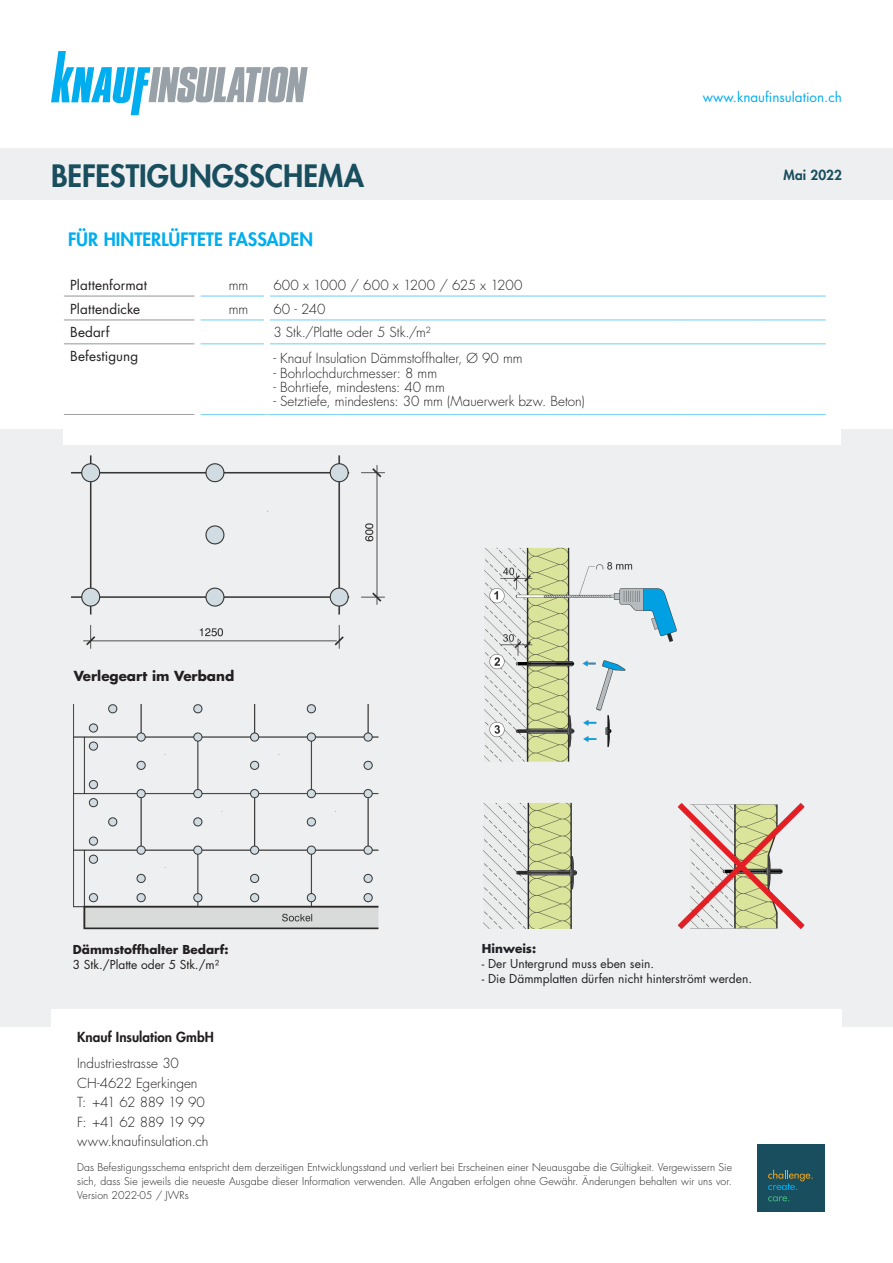
<style>
.page{position:relative;width:893px;height:1263px;background:#fff}
.page>*{position:absolute;margin:0;border:0;box-sizing:border-box;transform-origin:0 0}
.Produktname{font:800 30px "Futura Std";color:#184e5d}
.Untertitel1{font:800 18px "Futura Std";color:#00aeef}
.Grundtext{font:300 13.5px "Futura Std";color:#231f20}
.t1{font:13.5px "Futura Std";letter-spacing:.005em;color:#231f20}
.Grundtext-2{font:300 13.5px/19.5px "Futura Std";letter-spacing:-.045em;color:#231f20}
.t2{font:13.5px "Futura Std";color:#00aeef}
.Untertitel2{font:800 13.5px "Futura Std";letter-spacing:.005em;color:#231f20}
.Fließtext{font:700 13.5px "Futura Std";color:#231f20}
.Datum{font:800 13.5px "Futura Std";letter-spacing:.005em;color:#184e5d}
.Fließtext-2{font:12px "Futura Std";color:#1f2124}
.Fließtext-3{font:12px/15px "Futura Std";color:#231f20}
.Fließtext-4{font:700 12px "Futura Std";color:#1f2124}
.Grundtext-3{font:300 10.5px/14.2px "Futura Std";letter-spacing:.005em;color:#231f20;text-align:justify}
.s1{font-weight:700}
</style>
<div class="page">
<div style="left:0;top:149px;width:893px;height:51px;background:#eeeff1"></div>
<div style="left:0;top:429px;width:893px;height:598px;background:#eeeff1"></div>
<svg style="left:51px;top:51px;width:257px;height:64px"></svg>
<div style="left:757px;top:1144px;width:68px;height:68px;background:#184e5d"></div>
<svg style="left:768px;top:1170px;width:45px;height:20px"></svg>
<svg style="left:768px;top:1196px;width:21px;height:5px"></svg>
<div style="left:51px;top:1009px;width:791px;height:51px;background:#fff"></div>
<hr style="left:200px;top:296px;width:64px;height:1px;background:#6bcff6">
<hr style="left:270px;top:296px;width:67px;height:1px;background:#6bcff6">
<hr style="left:337px;top:296px;width:69px;height:1px;background:#6bcff6">
<hr style="left:406px;top:296px;width:72px;height:1px;background:#6bcff6">
<hr style="left:478px;top:296px;width:69px;height:1px;background:#6bcff6">
<hr style="left:547px;top:296px;width:70px;height:1px;background:#6bcff6">
<hr style="left:617px;top:296px;width:70px;height:1px;background:#6bcff6">
<hr style="left:687px;top:296px;width:69px;height:1px;background:#6bcff6">
<hr style="left:756px;top:296px;width:70px;height:1px;background:#6bcff6">
<hr style="left:200px;top:320px;width:64px;height:1px;background:#6bcff6">
<hr style="left:270px;top:320px;width:67px;height:1px;background:#6bcff6">
<hr style="left:337px;top:320px;width:69px;height:1px;background:#6bcff6">
<hr style="left:406px;top:320px;width:72px;height:1px;background:#6bcff6">
<hr style="left:478px;top:320px;width:69px;height:1px;background:#6bcff6">
<hr style="left:547px;top:320px;width:70px;height:1px;background:#6bcff6">
<hr style="left:617px;top:320px;width:70px;height:1px;background:#6bcff6">
<hr style="left:687px;top:320px;width:69px;height:1px;background:#6bcff6">
<hr style="left:756px;top:320px;width:70px;height:1px;background:#6bcff6">
<hr style="left:200px;top:343px;width:64px;height:1px;background:#6bcff6">
<hr style="left:270px;top:343px;width:67px;height:1px;background:#6bcff6">
<hr style="left:337px;top:343px;width:69px;height:1px;background:#6bcff6">
<hr style="left:406px;top:343px;width:72px;height:1px;background:#6bcff6">
<hr style="left:478px;top:343px;width:69px;height:1px;background:#6bcff6">
<hr style="left:547px;top:343px;width:70px;height:1px;background:#6bcff6">
<hr style="left:617px;top:343px;width:70px;height:1px;background:#6bcff6">
<hr style="left:687px;top:343px;width:69px;height:1px;background:#6bcff6">
<hr style="left:756px;top:343px;width:70px;height:1px;background:#6bcff6">
<hr style="left:200px;top:414px;width:67px;height:1px;background:#6bcff6">
<hr style="left:267px;top:414px;width:70px;height:1px;background:#6bcff6">
<hr style="left:337px;top:414px;width:69px;height:1px;background:#6bcff6">
<hr style="left:406px;top:414px;width:72px;height:1px;background:#6bcff6">
<hr style="left:478px;top:414px;width:69px;height:1px;background:#6bcff6">
<hr style="left:547px;top:414px;width:70px;height:1px;background:#6bcff6">
<hr style="left:617px;top:414px;width:70px;height:1px;background:#6bcff6">
<hr style="left:687px;top:414px;width:69px;height:1px;background:#6bcff6">
<hr style="left:756px;top:414px;width:70px;height:1px;background:#6bcff6">
<hr style="left:64px;top:296px;width:130px;height:1px;background:#939598">
<hr style="left:64px;top:320px;width:130px;height:1px;background:#939598">
<hr style="left:64px;top:343px;width:130px;height:1px;background:#939598">
<hr style="left:64px;top:414px;width:130px;height:1px;background:#939598">
<img style="left:71px;top:455px;width:314px;height:194px">
<img style="left:484px;top:547px;width:193px;height:215px">
<img style="left:483px;top:802px;width:94px;height:127px">
<img style="left:73px;top:704px;width:306px;height:226px">
<img style="left:677px;top:803px;width:128px;height:126px">
<div style="left:64px;top:415px;width:777px;height:29px;background:#fff"></div>
<p class="Produktname" style="left:51px;top:157px;width:315px">BEFESTIGUNGSSCHEMA</p>
<p class="Untertitel1" style="left:68px;top:227px;width:247px">FÜR HINTERLÜFTETE FASSADEN</p>
<p class="t1" style="left:70px;top:276px;width:78px">Plattenformat</p>
<p class="Grundtext" style="left:229px;top:277px;width:21px">mm</p>
<p class="Grundtext" style="left:273px;top:277px;width:251px">600 x 1000 / 600 x 1200 / 625 x 1200</p>
<p class="t1" style="left:70px;top:300px;width:71px">Plattendicke</p>
<p class="Grundtext" style="left:229px;top:300px;width:21px">mm</p>
<p class="Grundtext" style="left:273px;top:300px;width:54px">60 - 240</p>
<p class="t1" style="left:70px;top:324px;width:41px">Bedarf</p>
<p class="Grundtext" style="left:273px;top:324px;width:159px">3 Stk./Platte oder 5 Stk./m²</p>
<p class="t1" style="left:70px;top:348px;width:69px">Befestigung</p>
<p class="Grundtext" style="left:273px;top:350px;width:251px">- Knauf Insulation Dämmstoffhalter, Ø 90 mm</p>
<p class="Grundtext" style="left:273px;top:365px;width:165px">- Bohrlochdurchmesser: 8 mm</p>
<p class="Grundtext" style="left:273px;top:379px;width:173px">- Bohrtiefe, mindestens: 40 mm</p>
<p class="Grundtext" style="left:273px;top:393px;width:313px">- Setztiefe, mindestens: 30 mm (Mauerwerk bzw. Beton)</p>
<p class="Fließtext" style="left:74px;top:667px;width:162px">Verlegeart im Verband</p>
<p class="t2" style="left:703px;top:88px;width:141px">www.knaufinsulation.ch</p>
<p class="Datum" style="left:784px;top:166px;width:60px">Mai 2022</p>
<p class="Fließtext-3" style="left:73px;top:942px;width:157px"><span class="s1">Dämmstoffhalter Bedarf:<br></span>3 Stk./Platte oder 5 Stk./m²</p>
<p class="Fließtext-4" style="left:482px;top:941px;width:56px">Hinweis:</p>
<p class="Fließtext-2" style="left:482px;top:956px;width:174px">- Der Untergrund muss eben sein.</p>
<p class="Fließtext-2" style="left:482px;top:971px;width:272px">- Die Dämmplatten dürfen nicht hinterströmt werden.</p>
<p class="Untertitel2" style="left:77px;top:1029px;width:138px">Knauf Insulation GmbH</p>
<p class="Grundtext" style="left:77px;top:1055px;width:103px">Industriestrasse 30</p>
<p class="Grundtext" style="left:77px;top:1074px;width:122px">CH-4622 Egerkingen</p>
<p class="Grundtext-2" style="left:77px;top:1093px;width:129px">T: +41 62 889 19 90<br>F: +41 62 889 19 99</p>
<p class="Grundtext" style="left:77px;top:1133px;width:133px">www.knaufinsulation.ch</p>
<p class="Grundtext-3" style="left:77px;top:1160px;width:656px">Das Befestigungsschema entspricht dem derzeitigen Entwicklungsstand und verliert bei Erscheinen einer Neuausgabe die Gültigkeit. Vergewissern Sie sich, dass Sie jeweils die neueste Ausgabe dieser Information verwenden. Alle Angaben erfolgen ohne Gewähr. Änderungen behalten wir uns vor.<br>Version 2022-05 / JWRs</p>
</div>
